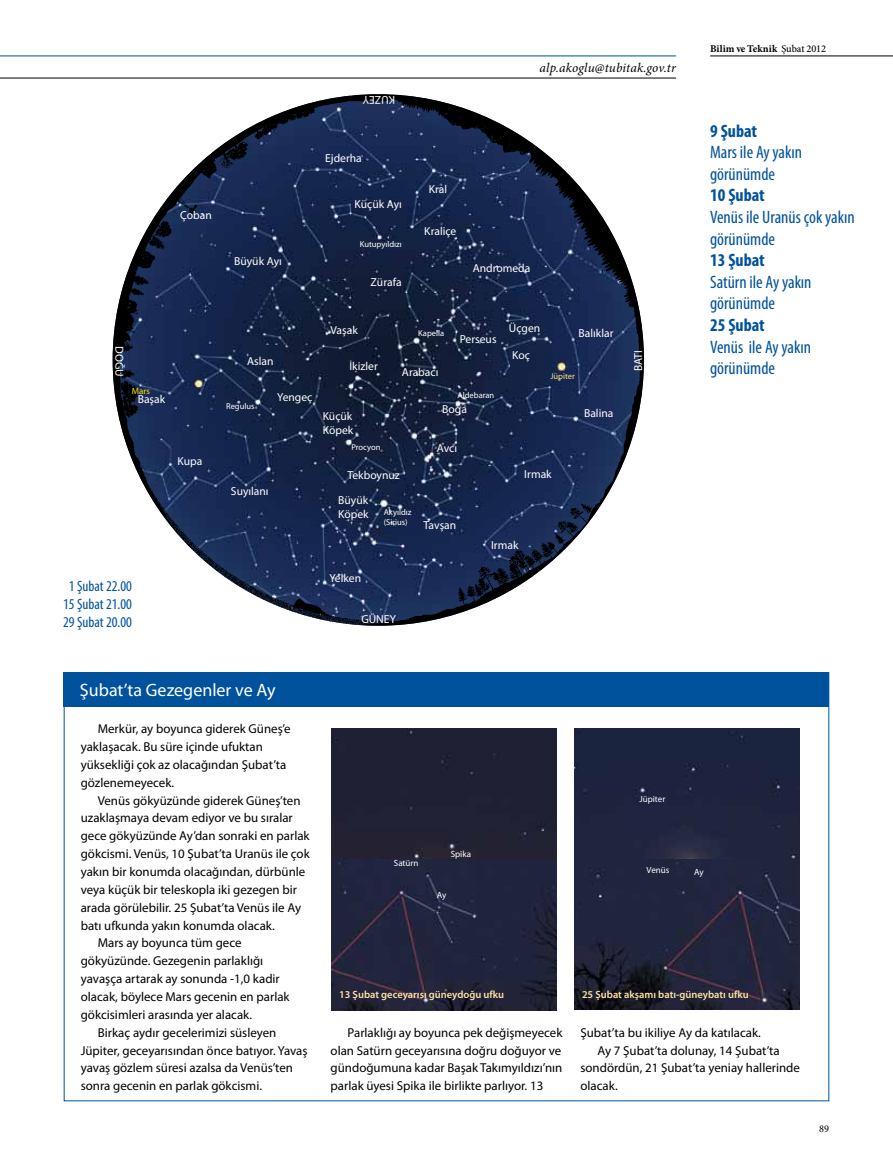
<style>
.page{position:relative;width:893px;height:1170px;background:#fff}
.page>*{position:absolute;margin:0;border:0;box-sizing:border-box;transform-origin:0 0}
.t1{font:condensed 18px/21.6px "Myriad Pro";color:#00529c}
.t2{font:700 condensed 18px "Myriad Pro";color:#00529c}
.t3{font:18px "Myriad Pro";color:#fff}
.t4{font:condensed 15px/18px "Myriad Pro";color:#00529c;text-align:center}
.t5{font:italic 13.2px "Minion Pro";letter-spacing:.01em;color:#000}
.t6{font:12.9px/17.9px "Myriad Pro";color:#000}
.t7{font:11.55px/14px "Myriad Pro";color:#fff}
.t8{font:600 10.5px "Myriad Pro";color:#ffe3a5}
.t9{font:700 10.35px "Minion Pro";letter-spacing:.005em;color:#000}
.t10{font:10.35px "Minion Pro";color:#000}
.t11{font:9px "Myriad Pro";color:#fff}
.t12{font:9px "Myriad Pro";color:#fee000}
.t13{font:8.55px/10.2px "Myriad Pro";color:#fff}
.t14{font:8.55px "Myriad Pro";color:#ffe280}
.s1{font-weight:500}
</style>
<div class="page">
<hr style="left:0;top:78px;width:676px;height:1px;background:#000">
<hr style="left:0;top:56px;width:676px;height:1px;background:#00529c">
<hr style="left:710px;top:56px;width:183px;height:1px;background:#000">
<img style="left:113px;top:94px;width:531px;height:531px;border-radius:266px">
<div style="left:64px;top:672px;width:765px;height:34px;background:#00529c"></div>
<div style="left:332px;top:728px;width:225px;height:131px;background:#1f2034"></div>
<img style="left:332px;top:859px;width:225px;height:150px">
<div style="left:575px;top:728px;width:224px;height:131px;background:#1d243f"></div>
<img style="left:575px;top:859px;width:224px;height:150px">
<p class="t9" style="left:710px;top:41px;width:117px">Bilim ve Teknik <span class="s1">Şubat 2012</span></p>
<p class="t5" style="left:540px;top:58px;width:138px">alp.akoglu@tubitak.gov.tr</p>
<p class="t7" style="left:395px;top:107px;width:34px;rotate:-180deg">UK YEZ</p>
<p class="t7" style="left:127px;top:346px;width:32px;rotate:90deg">DOĞU</p>
<p class="t7" style="left:180px;top:208px;width:33px">Çoban</p>
<p class="t7" style="left:234px;top:254px;width:49px">Büyük Ayı</p>
<p class="t7" style="left:247px;top:354px;width:28px">Aslan</p>
<p class="t7" style="left:325px;top:151px;width:38px">Ejderha</p>
<p class="t7" style="left:355px;top:197px;width:49px">Küçük Ayı</p>
<p class="t13" style="left:360px;top:239px;width:43px">Kutupyıldızı</p>
<p class="t7" style="left:371px;top:275px;width:32px">Zürafa</p>
<p class="t7" style="left:429px;top:182px;width:20px">Kral</p>
<p class="t7" style="left:424px;top:224px;width:34px">Kraliçe</p>
<p class="t7" style="left:473px;top:261px;width:59px">Andromeda</p>
<p class="t7" style="left:331px;top:323px;width:29px">Vaşak</p>
<p class="t7" style="left:509px;top:321px;width:33px">Üçgen</p>
<p class="t13" style="left:418px;top:327px;width:28px">Kapella</p>
<p class="t7" style="left:460px;top:331px;width:38px">Perseus</p>
<p class="t7" style="left:349px;top:359px;width:30px">İkizler</p>
<p class="t7" style="left:402px;top:365px;width:38px">Arabacı</p>
<p class="t7" style="left:512px;top:347px;width:19px">Koç</p>
<p class="t7" style="left:579px;top:325px;width:37px">Balıklar</p>
<p class="t14" style="left:550px;top:371px;width:26px">Jüpiter</p>
<p class="t7" style="left:631px;top:371px;width:23px;rotate:-90deg">BATI</p>
<h1 class="t2" style="left:710px;top:119px;width:49px">9 Şubat</h1>
<h1 class="t1" style="left:710px;top:141px;width:93px">Mars ile Ay yakın görünümde</h1>
<h1 class="t2" style="left:710px;top:184px;width:56px">10 Şubat</h1>
<h1 class="t1" style="left:710px;top:206px;width:146px">Venüs ile Uranüs çok yakın görünümde</h1>
<h1 class="t2" style="left:710px;top:249px;width:56px">13 Şubat</h1>
<h1 class="t1" style="left:710px;top:271px;width:103px">Satürn ile Ay yakın görünümde</h1>
<h1 class="t2" style="left:710px;top:314px;width:56px">25 Şubat</h1>
<h1 class="t1" style="left:710px;top:335px;width:102px">Venüs ile Ay yakın görünümde</h1>
<p class="t12" style="left:132px;top:385px;width:20px">Mars</p>
<p class="t7" style="left:138px;top:392px;width:29px">Başak</p>
<p class="t13" style="left:226px;top:401px;width:30px">Regulus</p>
<p class="t7" style="left:277px;top:390px;width:37px">Yengeç</p>
<p class="t7" style="left:323px;top:409px;width:32px">Küçük<br>Köpek</p>
<p class="t13" style="left:458px;top:390px;width:38px">Aldebaran</p>
<p class="t7" style="left:442px;top:402px;width:26px">Boğa</p>
<p class="t7" style="left:584px;top:406px;width:31px">Balina</p>
<p class="t13" style="left:351px;top:442px;width:31px">Procyon</p>
<p class="t7" style="left:437px;top:440px;width:22px">Avcı</p>
<p class="t7" style="left:178px;top:454px;width:26px">Kupa</p>
<p class="t7" style="left:347px;top:468px;width:54px">Tekboynuz</p>
<p class="t7" style="left:524px;top:467px;width:29px">Irmak</p>
<p class="t7" style="left:231px;top:483px;width:39px">Suyılanı</p>
<p class="t7" style="left:338px;top:493px;width:32px">Büyük<br>Köpek</p>
<p class="t13" style="left:384px;top:506px;width:29px">Akyıldız (Sirius)</p>
<p class="t7" style="left:424px;top:518px;width:34px">Tavşan</p>
<p class="t7" style="left:491px;top:537px;width:29px">Irmak</p>
<p class="t4" style="left:63px;top:576px;width:70px">1 Şubat 22.00<br>15 Şubat 21.00<br>29 Şubat 20.00</p>
<p class="t7" style="left:330px;top:571px;width:33px">Yelken</p>
<p class="t7" style="left:361px;top:611px;width:36px">GÜNEY</p>
<h1 class="t3" style="left:80px;top:678px;width:197px">Şubat’ta Gezegenler ve Ay</h1>
<p class="t6" style="left:81px;top:719px;width:211px;text-indent:17px">Merkür, ay boyunca giderek Güneş’e yaklaşacak. Bu süre içinde ufuktan yüksekliği çok az olacağından Şubat’ta gözlenemeyecek.</p>
<p class="t6" style="left:98px;top:791px;width:204px">Venüs gökyüzünde giderek Güneş’ten</p>
<p class="t6" style="left:81px;top:808px;width:214px">uzaklaşmaya devam ediyor ve bu sıralar</p>
<p class="t6" style="left:81px;top:826px;width:230px">gece gökyüzünde Ay’dan sonraki en parlak</p>
<p class="t6" style="left:81px;top:844px;width:230px">gökcismi. Venüs, 10 Şubat’ta Uranüs ile çok</p>
<p class="t6" style="left:81px;top:862px;width:226px">yakın bir konumda olacağından, dürbünle</p>
<p class="t6" style="left:81px;top:880px;width:218px">veya küçük bir teleskopla iki gezegen bir</p>
<p class="t6" style="left:81px;top:898px;width:222px">arada görülebilir. 25 Şubat’ta Venüs ile Ay</p>
<p class="t6" style="left:81px;top:916px;width:196px">batı ufkunda yakın konumda olacak.</p>
<p class="t6" style="left:98px;top:933px;width:145px">Mars ay boyunca tüm gece</p>
<p class="t6" style="left:81px;top:951px;width:184px">gökyüzünde. Gezegenin parlaklığı</p>
<p class="t6" style="left:81px;top:969px;width:201px">yavaşça artarak ay sonunda -1,0 kadir</p>
<p class="t6" style="left:81px;top:987px;width:210px">olacak, böylece Mars gecenin en parlak</p>
<p class="t6" style="left:81px;top:1005px;width:173px">gökcisimleri arasında yer alacak.</p>
<p class="t6" style="left:98px;top:1023px;width:180px">Birkaç aydır gecelerimizi süsleyen</p>
<p class="t6" style="left:81px;top:1041px;width:228px">Jüpiter, geceyarısından önce batıyor. Yavaş</p>
<p class="t6" style="left:81px;top:1058px;width:214px">yavaş gözlem süresi azalsa da Venüs’ten</p>
<p class="t6" style="left:81px;top:1076px;width:183px">sonra gecenin en parlak gökcismi.</p>
<p class="t11" style="left:394px;top:857px;width:26px">Satürn</p>
<p class="t11" style="left:451px;top:848px;width:22px">Spika</p>
<p class="t11" style="left:437px;top:889px;width:11px">Ay</p>
<p class="t11" style="left:639px;top:793px;width:27px">Jüpiter</p>
<p class="t11" style="left:647px;top:864px;width:24px">Venüs</p>
<p class="t11" style="left:694px;top:866px;width:11px">Ay</p>
<p class="t8" style="left:339px;top:987px;width:167px">13 Şubat geceyarısı güneydoğu ufku</p>
<p class="t8" style="left:582px;top:987px;width:168px">25 Şubat akşamı batı-güneybatı ufku</p>
<p class="t6" style="left:331px;top:1023px;width:233px;text-align:justify;text-indent:17px">Parlaklığı ay boyunca pek değişmeyecek olan Satürn geceyarısına doğru doğuyor ve gündoğumuna kadar Başak Takımyıldızı’nın parlak üyesi Spika ile birlikte parlıyor. 13</p>
<p class="t6" style="left:580px;top:1023px;width:182px">Şubat’ta bu ikiliye Ay da katılacak.</p>
<p class="t6" style="left:597px;top:1041px;width:184px">Ay 7 Şubat’ta dolunay, 14 Şubat’ta</p>
<p class="t6" style="left:580px;top:1058px;width:221px">sondördün, 21 Şubat’ta yeniay hallerinde</p>
<p class="t6" style="left:580px;top:1076px;width:39px">olacak.</p>
<p class="t10" style="left:819px;top:1121px;width:11px">89</p>
</div>
